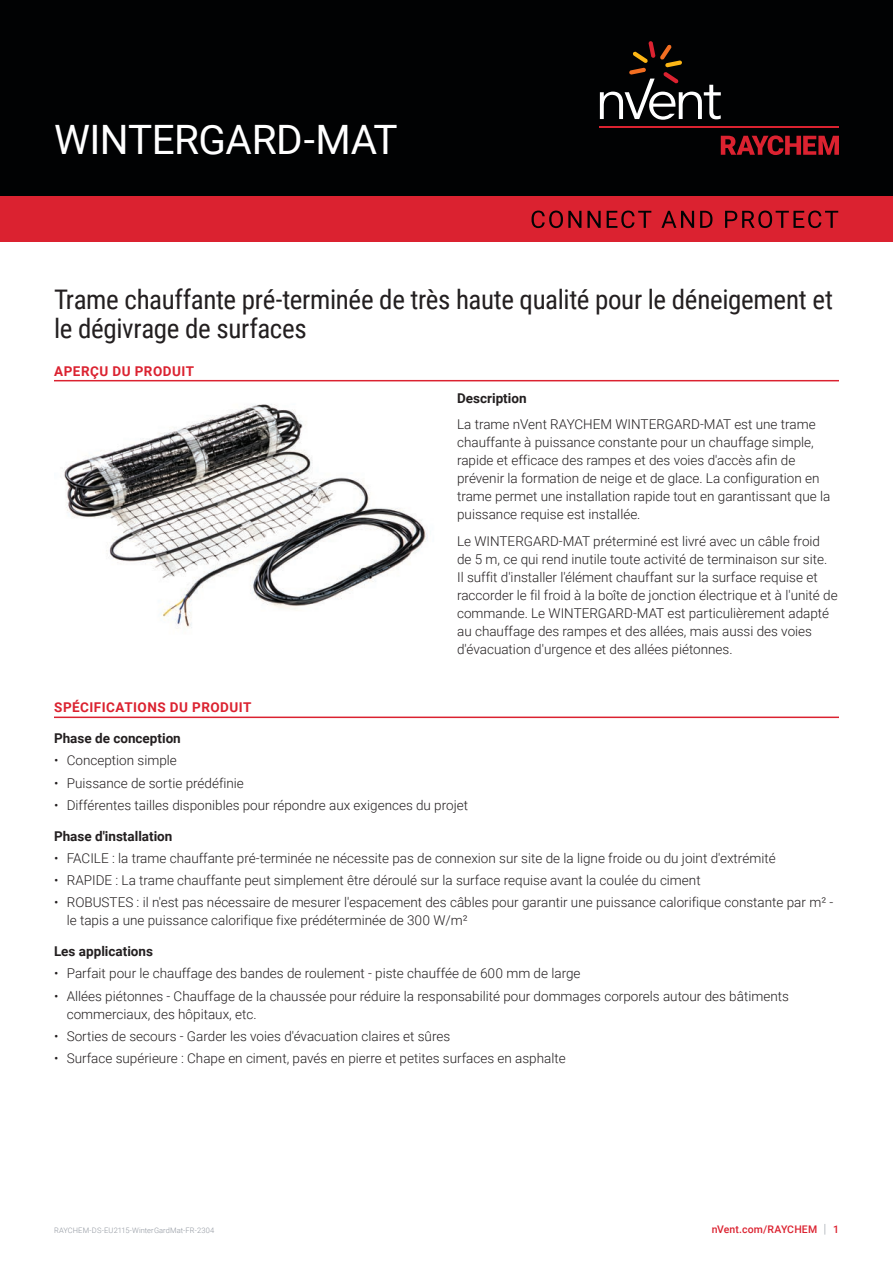
<style>
.page{position:relative;width:893px;height:1263px;background:#fff}
.page>*{position:absolute;margin:0;border:0;box-sizing:border-box;transform-origin:0 0}
.Title_Product_Name{font:40.5px "Roboto";letter-spacing:-.015em;color:#fff}
.Product_Description{font:27px/28.5px "Roboto Condensed";letter-spacing:-.015em;color:#231f20}
.Bodytext_1{font:300 13.5px/18px "Roboto";color:#231f20}
.Subhead_L-2{font:700 13.5px "Roboto";color:#231f20}
.Subhead{font:700 13.5px "Roboto";letter-spacing:.035em;color:#db2230}
.t1{font:500 10.5px "Roboto";letter-spacing:.015em;color:#db2230}
.t2{font:300 7.5px "Roboto";letter-spacing:.015em;color:#8f959e}
.s1{font-weight:300;font-size:12.6px;color:#8f959e}
</style>
<div class="page">
<div style="left:0;top:0;width:893px;height:196px;background:#010203"></div>
<div style="left:0;top:196px;width:893px;height:45px;background:#db2230"></div>
<svg style="left:532px;top:211px;width:306px;height:17px"></svg>
<svg style="left:721px;top:135px;width:118px;height:20px"></svg>
<hr style="left:600px;top:127px;width:239px;height:1px;background:#db2230">
<svg style="left:600px;top:41px;width:121px;height:79px"></svg>
<img style="left:64px;top:404px;width:364px;height:225px">
<hr style="left:54px;top:380px;width:785px;height:1px;background:#db2230">
<hr style="left:54px;top:716px;width:785px;height:2px;background:#db2230">
<p class="Title_Product_Name" style="left:54px;top:111px;width:345px">WINTERGARD-MAT</p>
<p class="Product_Description" style="left:54px;top:285px;width:780px">Trame chauffante pré-terminée de très haute qualité pour le déneigement et le dégivrage de surfaces</p>
<p class="Subhead" style="left:54px;top:361px;width:141px">APERÇU DU PRODUIT</p>
<p class="Subhead_L-2" style="left:457px;top:389px;width:71px">Description</p>
<p class="Bodytext_1" style="left:457px;top:415px;width:375px">La trame nVent RAYCHEM WINTERGARD-MAT est une trame chauffante à puissance constante pour un chauffage simple, rapide et efficace des rampes et des voies d'accès afin de prévenir la formation de neige et de glace. La configuration en trame permet une installation rapide tout en garantissant que la puissance requise est installée.</p>
<p class="Bodytext_1" style="left:457px;top:531px;width:382px">Le WINTERGARD-MAT préterminé est livré avec un câble froid de 5 m, ce qui rend inutile toute activité de terminaison sur site.<br>Il suffit d'installer l'élément chauffant sur la surface requise et raccorder le fil froid à la boîte de jonction électrique et à l'unité de commande. Le WINTERGARD-MAT est particulièrement adapté au chauffage des rampes et des allées, mais aussi des voies d'évacuation d'urgence et des allées piétonnes.</p>
<p class="Subhead" style="left:54px;top:698px;width:199px">SPÉCIFICATIONS DU PRODUIT</p>
<p class="Subhead_L-2" style="left:54px;top:729px;width:128px">Phase de conception</p>
<p class="Bodytext_1" style="left:54px;top:751px;width:124px">• Conception simple</p>
<p class="Bodytext_1" style="left:54px;top:773px;width:191px">• Puissance de sortie prédéfinie</p>
<p class="Bodytext_1" style="left:54px;top:795px;width:416px">• Différentes tailles disponibles pour répondre aux exigences du projet</p>
<p class="Subhead_L-2" style="left:54px;top:826px;width:120px">Phase d'installation</p>
<p class="Bodytext_1" style="left:54px;top:848px;width:723px">• FACILE : la trame chauffante pré-terminée ne nécessite pas de connexion sur site de la ligne froide ou du joint d'extrémité</p>
<p class="Bodytext_1" style="left:54px;top:871px;width:648px">• RAPIDE : La trame chauffante peut simplement être déroulé sur la surface requise avant la coulée du ciment</p>
<p class="Bodytext_1" style="left:67px;top:893px;width:768px;text-indent:-13px">• ROBUSTES : il n'est pas nécessaire de mesurer l'espacement des câbles pour garantir une puissance calorifique constante par m² - le tapis a une puissance calorifique fixe prédéterminée de 300 W/m²</p>
<p class="Subhead_L-2" style="left:54px;top:942px;width:101px">Les applications</p>
<p class="Bodytext_1" style="left:54px;top:964px;width:528px">• Parfait pour le chauffage des bandes de roulement - piste chauffée de 600 mm de large</p>
<p class="Bodytext_1" style="left:67px;top:986px;width:724px;text-indent:-13px">• Allées piétonnes - Chauffage de la chaussée pour réduire la responsabilité pour dommages corporels autour des bâtiments commerciaux, des hôpitaux, etc.</p>
<p class="Bodytext_1" style="left:54px;top:1026px;width:398px">• Sorties de secours - Garder les voies d'évacuation claires et sûres</p>
<p class="Bodytext_1" style="left:54px;top:1049px;width:513px">• Surface supérieure : Chape en ciment, pavés en pierre et petites surfaces en asphalte</p>
<p class="t2" style="left:54px;top:1225px;width:162px">RAYCHEM-DS-EU2115-WinterGardMat-FR-2304</p>
<p class="t1" style="left:712px;top:1222px;width:129px">nVent.com/RAYCHEM <span class="s1">|</span> 1</p>
</div>
